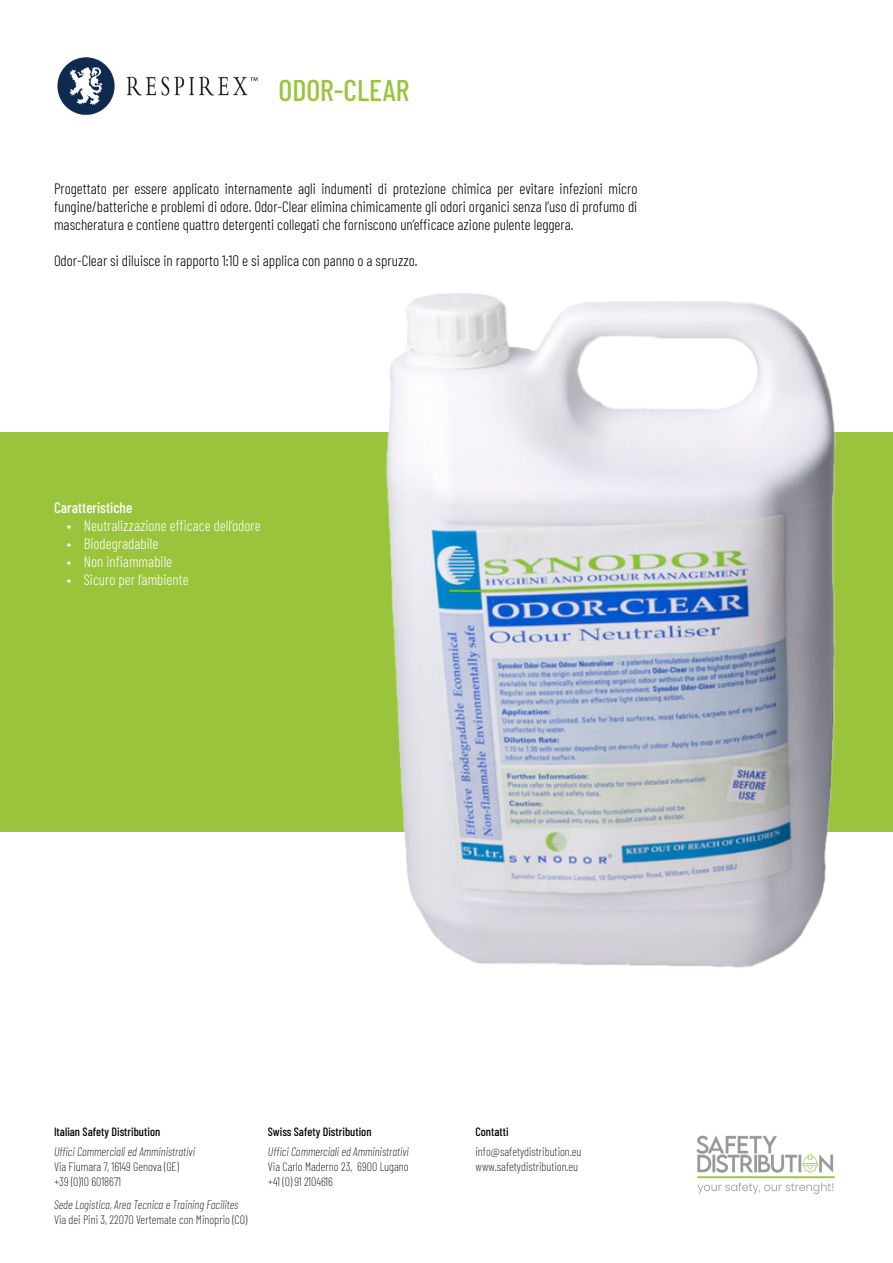
<style>
.page{position:relative;width:893px;height:1263px;background:#fff}
.page>*{position:absolute;margin:0;border:0;box-sizing:border-box;transform-origin:0 0}
.titolo{font:500 30px "Barlow Condensed";color:#9ac43c}
.TESTO{font:300 15px/18px "Barlow Condensed";color:#000;text-align:justify}
.t1{font:300 15px "Barlow Condensed";color:#fff}
.TESTO-2{font:500 15px "Barlow Condensed";color:#fff}
.t2{font:200 12px/15px "Barlow Condensed";color:#000}
.t3{font:italic 200 12px "Barlow Condensed";color:#000}
.t4{font:500 12px "Barlow Condensed";color:#000}
</style>
<div class="page">
<img style="left:57px;top:57px;width:201px;height:58px">
<img style="left:696px;top:1135px;width:139px;height:60px">
<div style="left:0;top:432px;width:893px;height:399px;background:#9ac43c"></div>
<img style="left:258px;top:293px;width:635px;height:675px">
<p class="titolo" style="left:279px;top:68px;width:133px">ODOR-CLEAR</p>
<p class="TESTO" style="left:54px;top:178px;width:585px">Progettato per essere applicato internamente agli indumenti di protezione chimica per evitare infezioni micro fungine/batteriche e problemi di odore. Odor-Clear elimina chimicamente gli odori organici senza l’uso di profumo di mascheratura e contiene quattro detergenti collegati che forniscono un’efficace azione pulente leggera.</p>
<p class="TESTO" style="left:54px;top:250px;width:365px">Odor-Clear si diluisce in rapporto 1:10 e si applica con panno o a spruzzo.</p>
<p class="TESTO-2" style="left:54px;top:497px;width:80px">Caratteristiche</p>
<p class="t1" style="left:67px;top:515px;width:195px">• Neutralizzazione efficace dell’odore</p>
<p class="t1" style="left:67px;top:533px;width:93px">• Biodegradabile</p>
<p class="t1" style="left:67px;top:551px;width:107px">• Non infiammabile</p>
<p class="t1" style="left:67px;top:569px;width:124px">• Sicuro per l’ambiente</p>
<p class="t4" style="left:54px;top:1122px;width:108px">Italian Safety Distribution</p>
<p class="t3" style="left:54px;top:1143px;width:143px">Uffici Commerciali ed Amministrativi</p>
<p class="t2" style="left:54px;top:1158px;width:126px">Via Fiumara 7, 16149 Genova (GE) +39 (0)10 6018671</p>
<p class="t3" style="left:54px;top:1195px;width:186px">Sede Logistica, Area Tecnica e Training Facilites</p>
<p class="t2" style="left:54px;top:1211px;width:195px">Via dei Pini 3, 22070 Vertemate con Minoprio (CO)</p>
<p class="t4" style="left:268px;top:1122px;width:105px">Swiss Safety Distribution</p>
<p class="t3" style="left:268px;top:1143px;width:143px">Uffici Commerciali ed Amministrativi</p>
<p class="t2" style="left:268px;top:1158px;width:142px">Via Carlo Maderno 23, 6900 Lugano +41 (0) 91 2104616</p>
<p class="t4" style="left:475px;top:1122px;width:35px">Contatti</p>
<p class="t2" style="left:475px;top:1143px;width:107px">info@safetydistribution.eu www.safetydistribution.eu</p>
</div>
